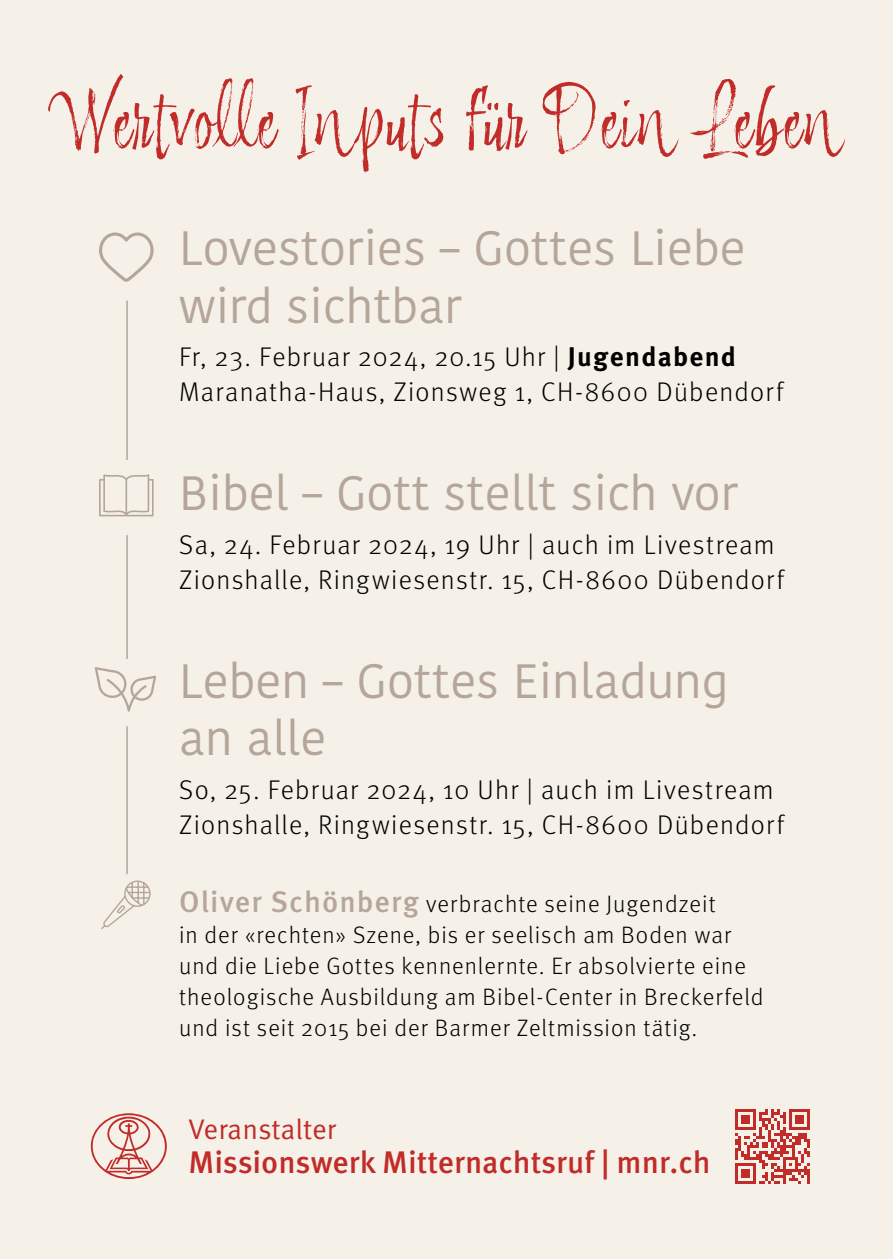
<style>
.page{position:relative;width:893px;height:1259px;background:#f5f1e9}
.page>*{position:absolute;margin:0;border:0;box-sizing:border-box;transform-origin:0 0}
.t1{font:75.9px "Adore You";letter-spacing:.025em;color:#c12b28}
.t2{font:48px/57.6px "Kohinoor Devanagari";color:#b5a699}
.t3{font:500 31.2px "Meta OT";color:#c12b28}
.t4{font:28.5px "Meta OT Norm";color:#c12b28}
.t5{font:300 27px/35.1px "Meta OT";letter-spacing:.045em;color:#000}
.t6{font:300 23.7px/30.9px "Meta OT";letter-spacing:.04em;color:#000}
.s1{font-weight:700}
.s2{font-weight:500;font-size:29.7px;color:#b5a699}
</style>
<div class="page">
<svg style="left:95px;top:667px;width:61px;height:44px"></svg>
<svg style="left:99px;top:474px;width:55px;height:42px"></svg>
<svg style="left:99px;top:232px;width:55px;height:50px"></svg>
<hr style="left:126px;top:300px;width:2px;height:160px;background:#b5a699">
<hr style="left:126px;top:535px;width:2px;height:124px;background:#b5a699">
<hr style="left:126px;top:726px;width:2px;height:148px;background:#b5a699">
<svg style="left:101px;top:880px;width:50px;height:49px"></svg>
<svg style="left:735px;top:1109px;width:74px;height:74px"></svg>
<svg style="left:91px;top:1113px;width:76px;height:66px"></svg>
<h1 class="t1" style="left:48px;top:75px;width:794px">Wertvolle Inputs für Dein Leben</h1>
<h2 class="t2" style="left:179px;top:220px;width:568px">Lovestories – Gottes Liebe wird sichtbar</h2>
<p class="t5" style="left:179px;top:340px;width:606px">Fr, 23. Februar 2024, 20.15 Uhr | <span class="s1">Jugendabend<br></span>Maranatha-Haus, Zionsweg 1, CH-8600 Dübendorf</p>
<h2 class="t2" style="left:179px;top:465px;width:560px">Bibel – Gott stellt sich vor</h2>
<p class="t5" style="left:179px;top:527px;width:606px">Sa, 24. Februar 2024, 19 Uhr | auch im Livestream<br>Zionshalle, Ringwiesenstr. 15, CH-8600 Dübendorf</p>
<h2 class="t2" style="left:179px;top:652px;width:551px">Leben – Gottes Einladung an alle</h2>
<p class="t5" style="left:179px;top:772px;width:606px">So, 25. Februar 2024, 10 Uhr | auch im Livestream<br>Zionshalle, Ringwiesenstr. 15, CH-8600 Dübendorf</p>
<p class="t6" style="left:179px;top:889px;width:586px"><span class="s2">Oliver Schönberg</span> verbrachte seine Jugendzeit<br>in der «rechten» Szene, bis er seelisch am Boden war und die Liebe Gottes kennenlernte. Er absolvierte eine theologische Ausbildung am Bibel-Center in Breckerfeld und ist seit 2015 bei der Barmer Zeltmission tätig.</p>
<p class="t4" style="left:189px;top:1111px;width:149px">Veranstalter</p>
<p class="t3" style="left:189px;top:1142px;width:524px">Missionswerk Mitternachtsruf | mnr.ch</p>
</div>
